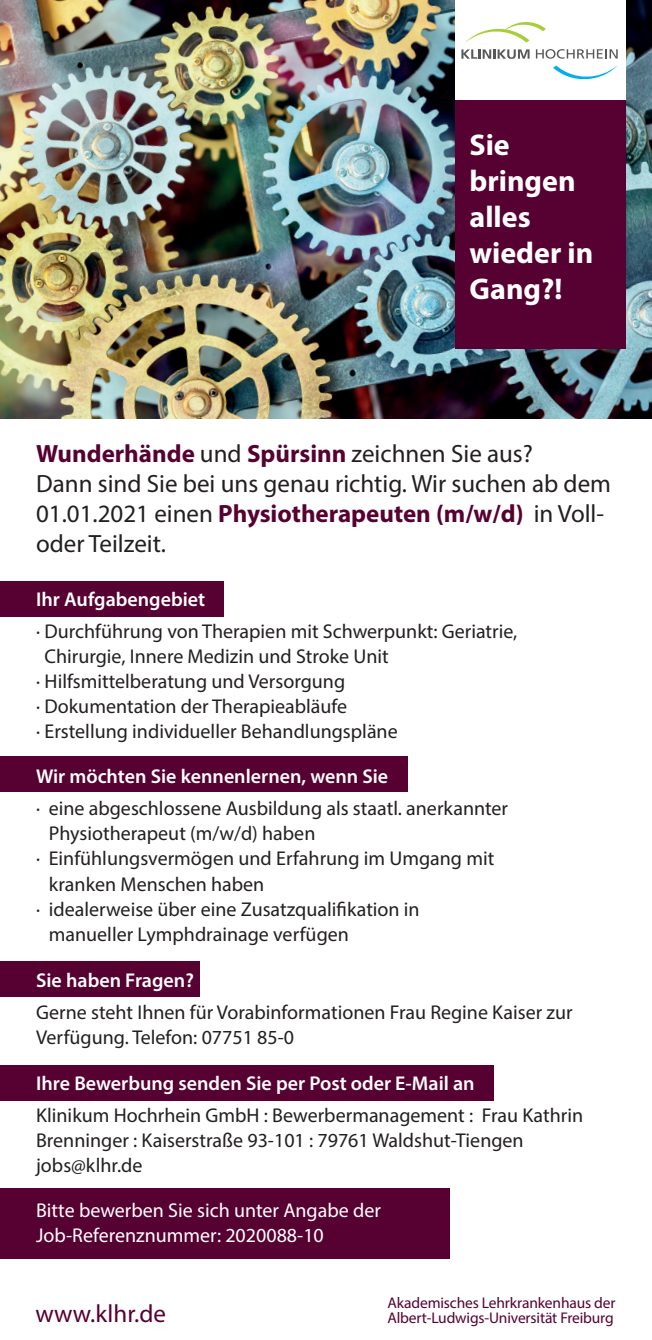
<style>
.page{position:relative;width:652px;height:1340px;background:#fff}
.page>*{position:absolute;margin:0;border:0;box-sizing:border-box;transform-origin:0 0}
.t1{font:700 30px/36px "Myriad Pro";color:#fff}
.t2{font:25px/30px "Myriad Pro";color:#231f20}
.t3{font:25px "Myriad Pro";letter-spacing:.005em;color:#570032}
.t4{font:20px/25px "Myriad Pro";color:#231f20}
.t5{font:600 20px "Myriad Pro";color:#fff}
.t6{font:20px/25px "Myriad Pro";color:#fff}
.t7{font:15.5px/15.5px "Myriad Pro";letter-spacing:-.01em;color:#570032}
.s1{font-weight:700;color:#570032}
</style>
<div class="page">
<div style="left:0;top:1187px;width:449px;height:71px;background:#570032"></div>
<div style="left:0;top:1065px;width:493px;height:35px;background:#570032"></div>
<div style="left:0;top:961px;width:200px;height:35px;background:#570032"></div>
<div style="left:0;top:756px;width:407px;height:36px;background:#570032"></div>
<div style="left:0;top:581px;width:224px;height:35px;background:#570032"></div>
<img style="left:0;top:0;width:652px;height:418px">
<div style="left:455px;top:1px;width:170px;height:347px;background:#570032"></div>
<div style="left:455px;top:0;width:170px;height:99px;background:#fff"></div>
<svg style="left:461px;top:49px;width:69px;height:10px"></svg>
<svg style="left:536px;top:49px;width:82px;height:10px"></svg>
<svg style="left:465px;top:22px;width:81px;height:21px"></svg>
<svg style="left:553px;top:65px;width:64px;height:14px"></svg>
<h1 class="t1" style="left:469px;top:126px;width:125px">Sie bringen alles wieder in<br>Gang?!</h1>
<p class="t2" style="left:36px;top:438px;width:576px"><span class="s1">Wunderhände</span> und <span class="s1">Spürsinn</span> zeichnen Sie aus?<br>Dann sind Sie bei uns genau richtig. Wir suchen ab dem 01.01.2021 einen <span class="s1">Physiotherapeuten (m/w/d)</span> in Voll&shy;oder Teilzeit.</p>
<p class="t5" style="left:36px;top:586px;width:171px">Ihr Aufgabengebiet</p>
<p class="t4" style="left:36px;top:618px;width:483px">· Durchführung von Therapien mit Schwerpunkt: Geriatrie,</p>
<p class="t4" style="left:45px;top:643px;width:346px">Chirurgie, Innere Medizin und Stroke Unit</p>
<p class="t4" style="left:36px;top:668px;width:311px">· Hilfsmittelberatung und Versorgung</p>
<p class="t4" style="left:36px;top:693px;width:313px">· Dokumentation der Therapieabläufe</p>
<p class="t4" style="left:36px;top:718px;width:363px">· Erstellung individueller Behandlungspläne</p>
<p class="t5" style="left:36px;top:764px;width:354px">Wir möchten Sie kennenlernen, wenn Sie</p>
<p class="t4" style="left:36px;top:796px;width:474px">· eine abgeschlossene Ausbildung als staatl. anerkannter</p>
<p class="t4" style="left:49px;top:821px;width:268px">Physiotherapeut (m/w/d) haben</p>
<p class="t4" style="left:36px;top:846px;width:460px">· Einfühlungsvermögen und Erfahrung im Umgang mit</p>
<p class="t4" style="left:49px;top:871px;width:217px">kranken Menschen haben</p>
<p class="t4" style="left:36px;top:896px;width:385px">· idealerweise über eine Zusatzqualifikation in</p>
<p class="t4" style="left:49px;top:921px;width:302px">manueller Lymphdrainage verfügen</p>
<p class="t5" style="left:36px;top:967px;width:159px">Sie haben Fragen?</p>
<p class="t4" style="left:36px;top:999px;width:538px">Gerne steht Ihnen für Vorabinformationen Frau Regine Kaiser zur<br>Verfügung. Telefon: 07751 85-0</p>
<p class="t5" style="left:36px;top:1070px;width:440px">Ihre Bewerbung senden Sie per Post oder E-Mail an</p>
<p class="t4" style="left:36px;top:1102px;width:549px">Klinikum Hochrhein GmbH : Bewerbermanagement : Frau Kathrin<br>Brenninger : Kaiserstraße 93-101 : 79761 Waldshut-Tiengen jobs@klhr.de</p>
<p class="t6" style="left:36px;top:1197px;width:346px">Bitte bewerben Sie sich unter Angabe der<br>Job-Referenznummer: 2020088-10</p>
<p class="t3" style="left:35px;top:1298px;width:132px">www.klhr.de</p>
<p class="t7" style="left:388px;top:1294px;width:230px">Akademisches Lehrkrankenhaus der<br>Albert-Ludwigs-Universität Freiburg</p>
</div>
